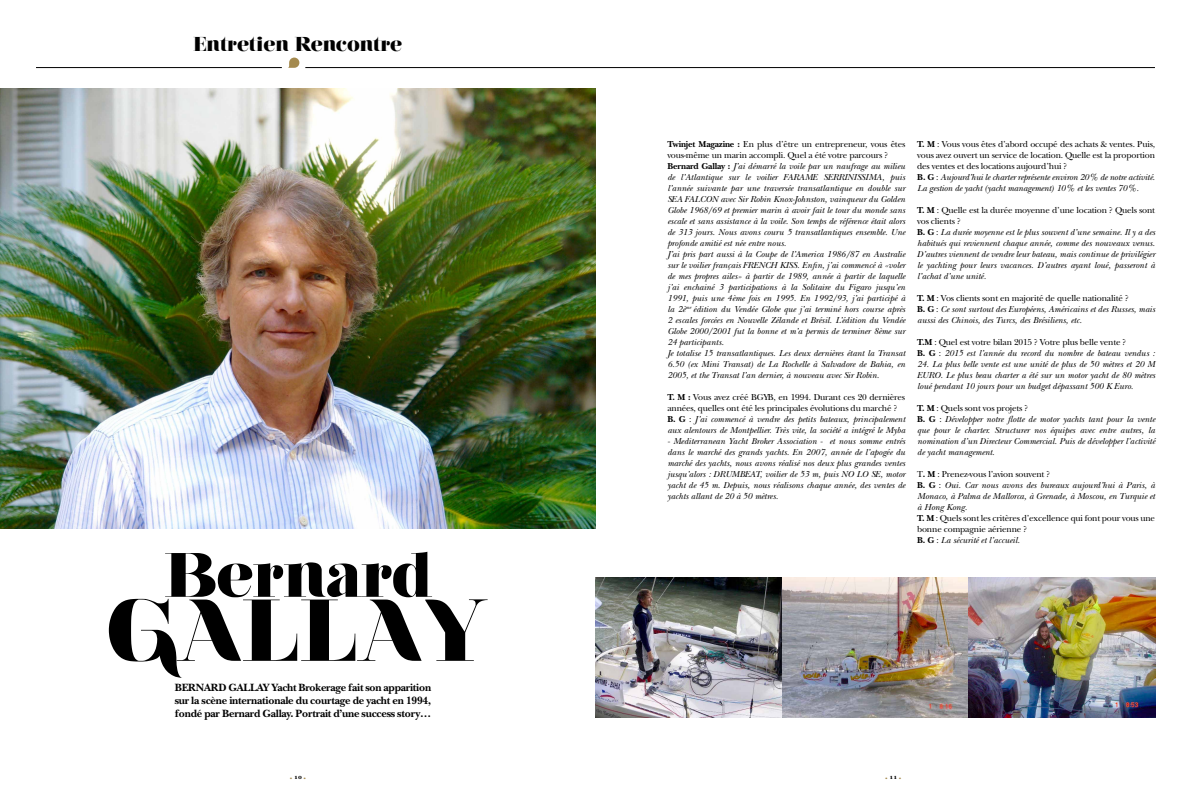
<style>
.page{position:relative;width:1191px;height:794px;background:#fff}
.page>*{position:absolute;margin:0;border:0;box-sizing:border-box;transform-origin:0 0}
.t1{font:900 87.5px "Nouvelle Vague";letter-spacing:.005em;color:#000}
.t2{font:900 62.5px "Nouvelle Vague";color:#000}
.t3{font:900 20px "Nouvelle Vague";color:#000}
.t4{font:700 11px/13px "New Baskerville";letter-spacing:-.02em;color:#000;text-align:justify}
.t5{font:italic 9px/11px "New Baskerville";color:#000}
.t6{font:9px/11px "New Baskerville";letter-spacing:-.02em;color:#000}
.t7{font:900 7px "Nouvelle Vague";color:#a48a4f}
.s1{font-weight:700;font-style:normal}
.s2{font-style:normal}
.s3{font-weight:700}
.s4{font-style:italic}
.s5{font-family:"New Baskerville Bold SC";font-weight:400;color:#000}
</style>
<div class="page">
<svg style="left:288px;top:58px;width:11px;height:10px"></svg>
<hr style="left:305px;top:67px;width:850px;height:1px;background:#000">
<hr style="left:36px;top:67px;width:246px;height:1px;background:#000">
<img style="left:0;top:89px;width:595px;height:440px">
<img style="left:595px;top:578px;width:560px;height:139px">
<h3 class="t3" style="left:194px;top:33px;width:210px">Entretien Rencontre</h3>
<h2 class="t2" style="left:163px;top:541px;width:270px">Bernard</h2>
<h1 class="t1" style="left:108px;top:583px;width:381px">GALLAY</h1>
<p class="t4" style="left:175px;top:681px;width:258px">BERNARD GALLAY Yacht Brokerage fait son apparition sur la scène internationale du courtage de yacht en 1994, fondé par Bernard Gallay. Portrait d’une success story…</p>
<p class="t5" style="left:667px;top:139px;width:239px"><span class="s1">Twinjet Magazine :</span> <span class="s2">En plus d’être un entrepreneur, vous êtes vous-même un marin accompli. Quel a été votre parcours ?<br></span><span class="s1">Bernard Gallay :</span> J’ai démarré la voile par un naufrage au milieu de l’Atlantique sur le voilier FARAME SERRINISSIMA, puis l’année suivante par une traversée transatlantique en double sur SEA FALCON avec Sir Robin Knox-Johnston, vainqueur du Golden Globe 1968/69 et premier marin à avoir fait le tour du monde sans escale et sans assistance à la voile. Son temps de référence était alors de 313 jours. Nous avons couru 5 transatlantiques ensemble. Une profonde amitié est née entre nous.<br>J’ai pris part aussi à la Coupe de l’America 1986/87 en Australie sur le voilier français FRENCH KISS. Enfin, j’ai commencé à «voler de mes propres ailes» à partir de 1989, année à partir de laquelle j’ai enchainé 3 participations à la Solitaire du Figaro jusqu’en 1991, puis une 4ème fois en 1995. En 1992/93, j’ai participé à la 2è<sup>me</sup> édition du Vendée Globe que j’ai terminé hors course après 2 escales forcées en Nouvelle Zélande et Brésil. L’édition du Vendée Globe 2000/2001 fut la bonne et m’a permis de terminer 8ème sur 24 participants.<br>Je totalise 15 transatlantiques. Les deux dernières étant la Transat 6.50 (ex Mini Transat) de La Rochelle à Salvadore de Bahia, en 2005, et the Transat l’an dernier, à nouveau avec Sir Robin.</p>
<p class="t5" style="left:667px;top:392px;width:239px"><span class="s1">T. M :</span> <span class="s2">Vous avez créé BGYB, en 1994. Durant ces 20 dernières années, quelles ont été les principales évolutions du marché ?<br></span><span class="s1">B. G</span> <span class="s2">:</span> J’ai commencé à vendre des petits bateaux, principalement aux alentours de Montpellier. Très vite, la société a intégré le Myba</p>
<p class="t5" style="left:667px;top:436px;width:239px;text-align:justify">- Mediterranean Yacht Broker Association - et nous somme entrés dans le marché des grands yachts. En 2007, année de l’apogée du marché des yachts, nous avons réalisé nos deux plus grandes ventes jusqu’alors : DRUMBEAT, voilier de 53 m, puis NO LO SE, motor yacht de 45 m. Depuis, nous réalisons chaque année, des ventes de yachts allant de 20 à 50 mètres.</p>
<p class="t6" style="left:917px;top:138px;width:239px"><span class="s3">T. M</span> : Vous vous êtes d’abord occupé des achats &amp; ventes. Puis, vous avez ouvert un service de location. Quelle est la proportion des ventes et des locations aujourd’hui ?<br><span class="s3">B. G</span> : <span class="s4">Aujourd’hui le charter représente environ 20% de notre activité.<br>La gestion de yacht (yacht management) 10% et les ventes 70%.</span></p>
<p class="t5" style="left:917px;top:204px;width:239px"><span class="s1">T. M</span> <span class="s2">: Quelle est la durée moyenne d’une location ? Quels sont vos clients ?<br></span><span class="s1">B. G</span> <span class="s2">:</span> La durée moyenne est le plus souvent d’une semaine. Il y a des habitués qui reviennent chaque année, comme des nouveaux venus.<br>D’autres viennent de vendre leur bateau, mais continue de privilégier le yachting pour leurs vacances. D’autres ayant loué, passeront à l’achat d’une unité.</p>
<p class="t5" style="left:917px;top:292px;width:239px"><span class="s1">T. M</span> <span class="s2">: Vos clients sont en majorité de quelle nationalité ?<br></span><span class="s1">B. G</span> <span class="s2">:</span> Ce sont surtout des Européens, Américains et des Russes, mais aussi des Chinois, des Turcs, des Brésiliens, etc.</p>
<p class="t5" style="left:917px;top:336px;width:239px"><span class="s1">T.M</span> <span class="s2">: Quel est votre bilan 2015 ? Votre plus belle vente ?<br></span><span class="s1">B. G</span> <span class="s2">:</span> 2015 est l’année du record du nombre de bateau vendus :</p>
<p class="t5" style="left:917px;top:358px;width:239px;text-align:justify">24. La plus belle vente est une unité de plus de 50 mètres et 20 M EURO. Le plus beau charter a été sur un motor yacht de 80 mètres loué pendant 10 jours pour un budget dépassant 500 K Euro.</p>
<p class="t5" style="left:917px;top:402px;width:239px"><span class="s1">T. M</span> <span class="s2">: Quels sont vos projets ?<br></span><span class="s1">B. G</span> <span class="s2">:</span> Développer notre flotte de motor yachts tant pour la vente que pour le charter. Structurer nos équipes avec entre autres, la nomination d’un Directeur Commercial. Puis de développer l’activité de yacht management.</p>
<p class="t5" style="left:917px;top:468px;width:239px"><span class="s2">T</span><span class="s1">. M</span> <span class="s2">: Prenez-vous l’avion souvent ?<br></span><span class="s1">B. G</span> <span class="s2">:</span> Oui. Car nous avons des bureaux aujourd’hui à Paris, à Monaco, à Palma de Mallorca, à Grenade, à Moscou, en Turquie et à Hong Kong.<br><span class="s1">T. M</span> <span class="s2">: Quels sont les critères d’excellence qui font pour vous une bonne compagnie aérienne ?<br></span><span class="s1">B. G</span> <span class="s2">:</span> La sécurité et l’accueil.</p>
<p class="t7" style="left:290px;top:773px;width:17px">. <span class="s5">10</span> .</p>
<p class="t7" style="left:885px;top:773px;width:17px">. <span class="s5">11</span> .</p>
</div>
